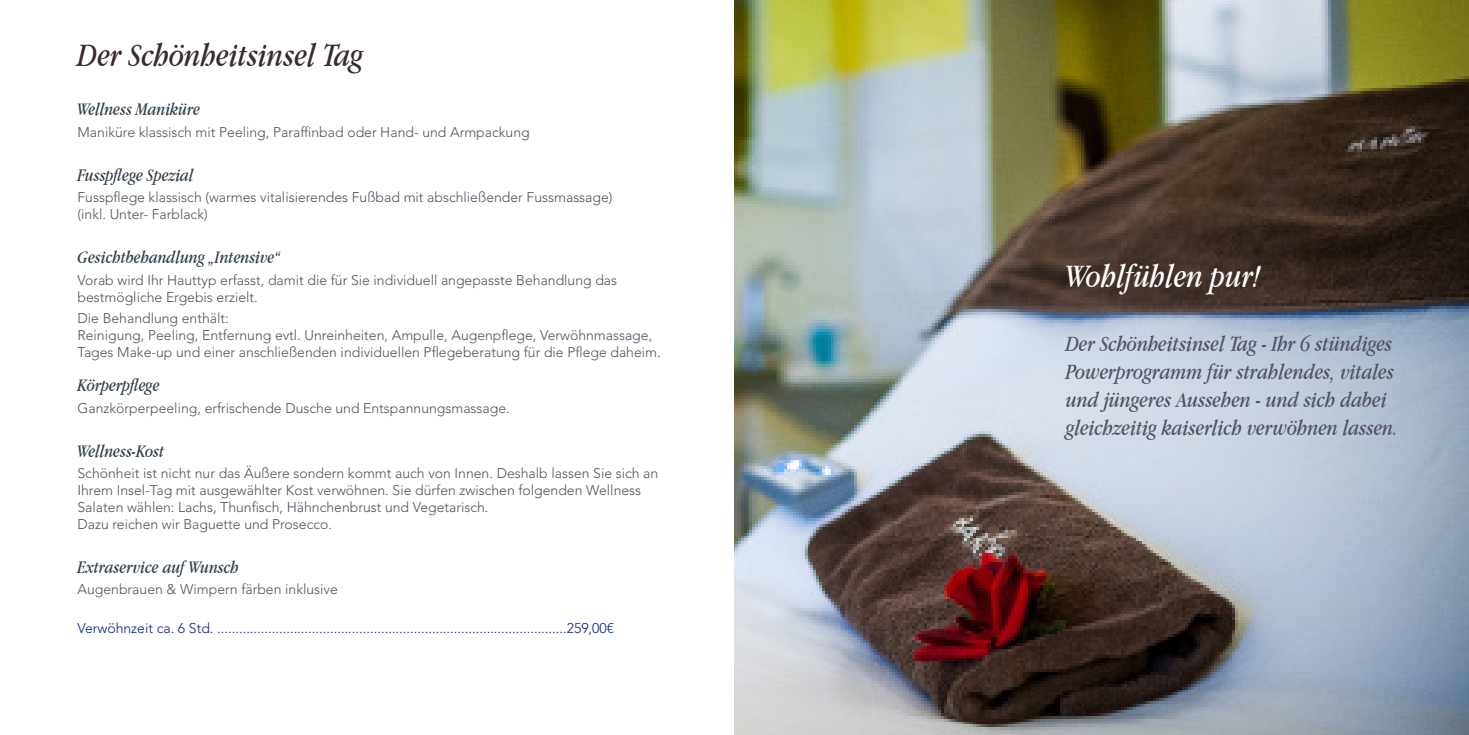
<style>
.page{position:relative;width:1469px;height:735px;background:#fff}
.page>*{position:absolute;margin:0;border:0;box-sizing:border-box;transform-origin:0 0}
.t1{font:italic 34.12px "Apple Garamond";color:#382b2e}
.t2{font:italic 34.12px "Apple Garamond";color:#fff}
.t3{font:italic 22.75px/28px "Apple Garamond";color:#525261}
.t4{font:italic 18.38px "Apple Garamond";color:#303e49}
.t5{font:300 14px/16.8px "Avenir LT Std";color:#525261}
.t6{font:300 14px "Avenir LT Std";color:#052395}
</style>
<div class="page">
<img style="left:734px;top:0;width:734px;height:734px">
<h1 class="t1" style="left:78px;top:36px;width:287px">Der Schönheitsinsel Tag</h1>
<h3 class="t4" style="left:78px;top:98px;width:124px">Wellness Maniküre</h3>
<p class="t5" style="left:78px;top:123px;width:454px">Maniküre klassisch mit Peeling, Paraffinbad oder Hand- und Armpackung</p>
<h3 class="t4" style="left:78px;top:164px;width:117px">Fusspflege Spezial</h3>
<p class="t5" style="left:78px;top:189px;width:536px">Fusspflege klassisch (warmes vitalisierendes Fußbad mit abschließender Fussmassage) (inkl. Unter- Farblack)</p>
<h3 class="t4" style="left:78px;top:246px;width:204px">Gesichtbehandlung „Intensive“</h3>
<p class="t5" style="left:78px;top:271px;width:541px">Vorab wird Ihr Hauttyp erfasst, damit die für Sie individuell angepasste Behandlung das bestmögliche Ergebis erzielt.</p>
<p class="t5" style="left:78px;top:310px;width:585px">Die Behandlung enthält:<br>Reinigung, Peeling, Entfernung evtl. Unreinheiten, Ampulle, Augenpflege, Verwöhnmassage,<br>Tages Make-up und einer anschließenden individuellen Pflegeberatung für die Pflege daheim.</p>
<h3 class="t4" style="left:78px;top:374px;width:83px">Körperpflege</h3>
<p class="t5" style="left:78px;top:399px;width:434px">Ganzkörperpeeling, erfrischende Dusche und Entspannungsmassage.</p>
<h3 class="t4" style="left:78px;top:439px;width:88px">Wellness-Kost</h3>
<p class="t5" style="left:78px;top:465px;width:582px">Schönheit ist nicht nur das Äußere sondern kommt auch von Innen. Deshalb lassen Sie sich an Ihrem Insel-Tag mit ausgewählter Kost verwöhnen. Sie dürfen zwischen folgenden Wellness Salaten wählen: Lachs, Thunfisch, Hähnchenbrust und Vegetarisch.<br>Dazu reichen wir Baguette und Prosecco.</p>
<h3 class="t4" style="left:78px;top:555px;width:163px">Extraservice auf Wunsch</h3>
<p class="t5" style="left:78px;top:581px;width:262px">Augenbrauen &amp; Wimpern färben inklusive</p>
<p class="t6" style="left:78px;top:619px;width:538px">Verwöhnzeit ca. 6 Std. ................................................................................................259,00€</p>
<h1 class="t2" style="left:1065px;top:256px;width:197px">Wohlfühlen pur!</h1>
<h2 class="t3" style="left:1065px;top:329px;width:334px">Der Schönheitsinsel Tag - Ihr 6 stündiges Powerprogramm für strahlendes, vitales und jüngeres Aussehen - und sich dabei gleichzeitig kaiserlich verwöhnen lassen.</h2>
</div>
